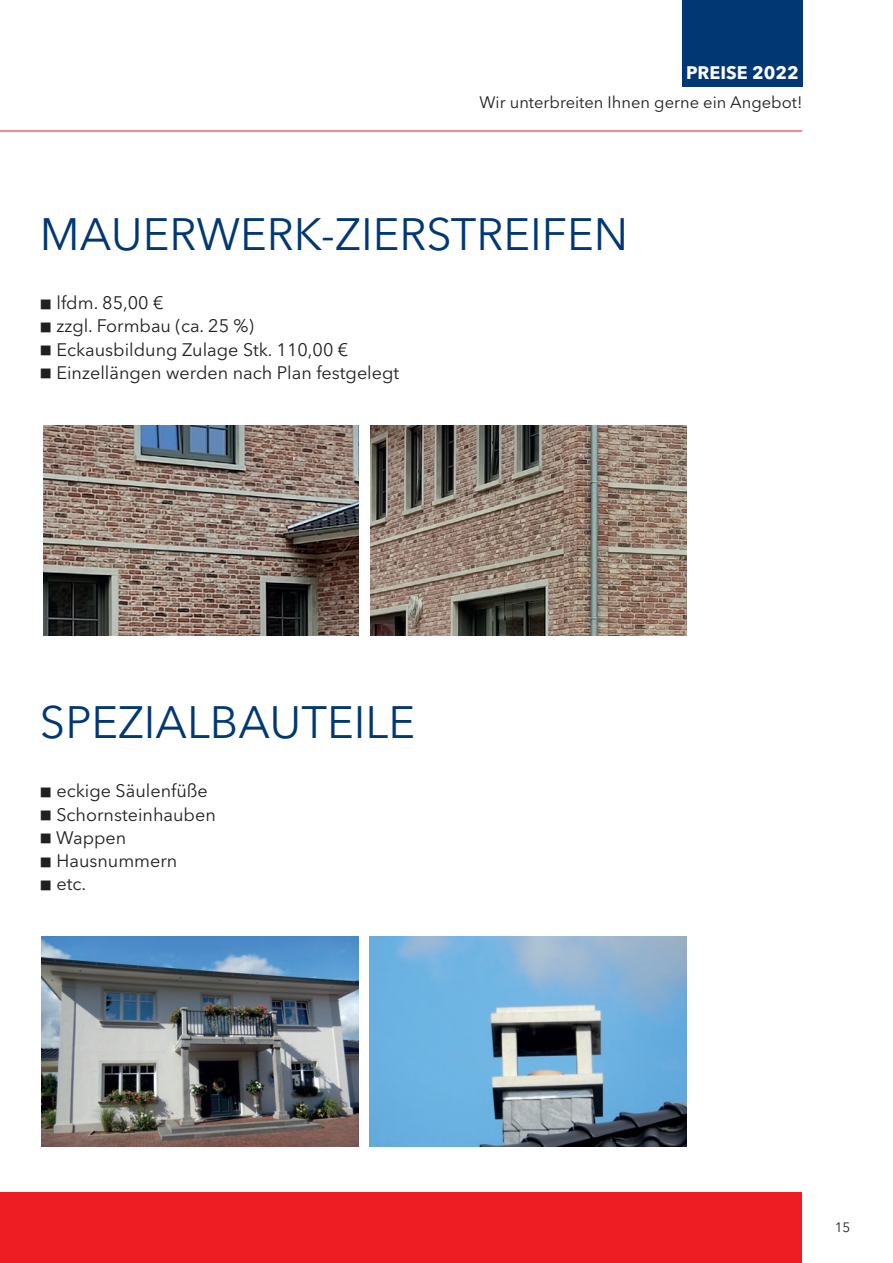
<style>
.page{position:relative;width:893px;height:1263px;background:#fff}
.page>*{position:absolute;margin:0;border:0;box-sizing:border-box;transform-origin:0 0}
.t1{font:45px "Avenir Next LT Pro";color:#013874}
.t2{font:18px "Avenir Next LT Pro";color:#231f20}
.t3{font:700 18px "Avenir Next LT Pro";color:#fff}
.t4{font:16.5px "Avenir Next LT Pro";color:#231f20}
.t5{font:13.5px "Avenir Next LT Pro";color:#231f20}
.s1{font-family:"Malgun Gothic";font-weight:700;font-size:12px}
</style>
<div class="page">
<div style="left:0;top:1192px;width:802px;height:71px;background:#ee1d23"></div>
<div style="left:682px;top:0;width:120px;height:87px;background:#013874"></div>
<hr style="left:0;top:131px;width:802px;height:1px;background:#ee1d23">
<img style="left:43px;top:425px;width:316px;height:211px">
<img style="left:370px;top:425px;width:316px;height:211px">
<img style="left:42px;top:936px;width:316px;height:211px">
<img style="left:370px;top:936px;width:316px;height:211px">
<p class="t3" style="left:686px;top:62px;width:114px">PREISE 2022</p>
<p class="t4" style="left:479px;top:93px;width:324px">Wir unterbreiten Ihnen gerne ein Angebot!</p>
<p class="t1" style="left:40px;top:207px;width:590px">MAUERWERK-ZIERSTREIFEN</p>
<p class="t2" style="left:40px;top:292px;width:125px"><span class="s1">■</span> lfdm. 85,00 €</p>
<p class="t2" style="left:40px;top:315px;width:216px"><span class="s1">■</span> zzgl. Formbau (ca. 25 %)</p>
<p class="t2" style="left:40px;top:338px;width:310px"><span class="s1">■</span> Eckausbildung Zulage Stk. 110,00 €</p>
<p class="t2" style="left:40px;top:362px;width:361px"><span class="s1">■</span> Einzellängen werden nach Plan festgelegt</p>
<p class="t1" style="left:40px;top:696px;width:377px">SPEZIALBAUTEILE</p>
<p class="t2" style="left:40px;top:780px;width:169px"><span class="s1">■</span> eckige Säulenfüße</p>
<p class="t2" style="left:40px;top:803px;width:177px"><span class="s1">■</span> Schornsteinhauben</p>
<p class="t2" style="left:40px;top:827px;width:88px"><span class="s1">■</span> Wappen</p>
<p class="t2" style="left:40px;top:850px;width:139px"><span class="s1">■</span> Hausnummern</p>
<p class="t2" style="left:40px;top:873px;width:48px"><span class="s1">■</span> etc.</p>
<p class="t5" style="left:835px;top:1219px;width:17px">15</p>
</div>
